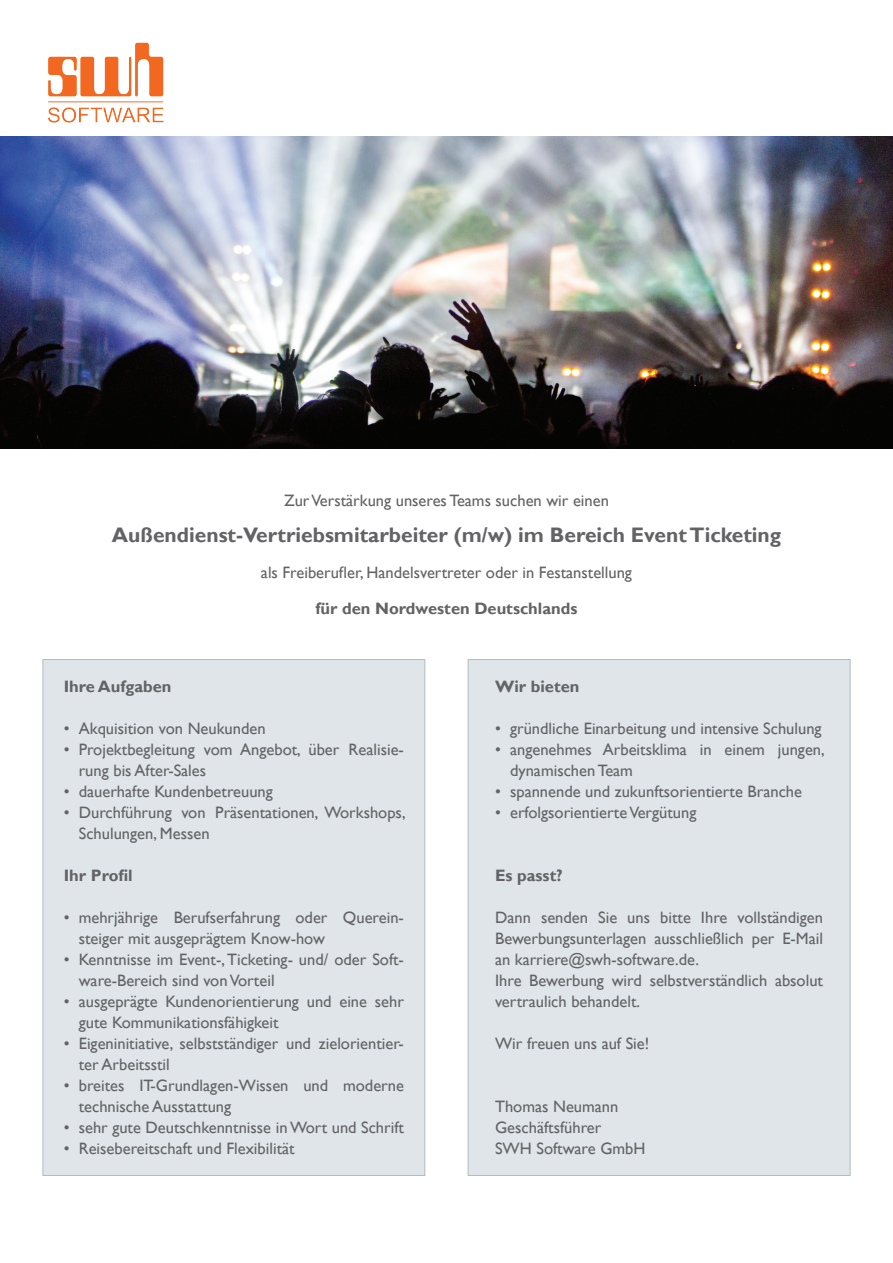
<style>
.page{position:relative;width:893px;height:1263px;background:#fff}
.page>*{position:absolute;margin:0;border:0;box-sizing:border-box;transform-origin:0 0}
.t1{font:700 21px "Gill Sans";color:#636366}
.t2{font:16.5px/21px "Gill Sans";color:#636366}
.t3{font:700 16.5px "Gill Sans";color:#636366}
</style>
<div class="page">
<img style="left:0;top:136px;width:893px;height:313px">
<img style="left:48px;top:43px;width:116px;height:80px">
<div style="left:43px;top:659px;width:382px;height:517px;background:#dfe5e8;border:1px solid #b0bcc2"></div>
<div style="left:468px;top:659px;width:382px;height:517px;background:#dfe5e8;border:1px solid #b0bcc2"></div>
<p class="t2" style="left:284px;top:490px;width:326px">Zur Verstärkung unseres Teams suchen wir einen</p>
<p class="t1" style="left:112px;top:522px;width:671px">Außendienst-Vertriebsmitarbeiter (m/w) im Bereich Event Ticketing</p>
<p class="t2" style="left:261px;top:562px;width:373px">als Freiberufler, Handelsvertreter oder in Festanstellung</p>
<p class="t3" style="left:316px;top:598px;width:263px">für den Nordwesten Deutschlands</p>
<p class="t3" style="left:64px;top:676px;width:109px">Ihre Aufgaben</p>
<p class="t2" style="left:64px;top:718px;width:203px">• Akquisition von Neukunden</p>
<p class="t2" style="left:79px;top:739px;width:327px;text-indent:-15px">• Projektbegleitung vom Angebot, über Realisie&shy;rung bis After-Sales</p>
<p class="t2" style="left:64px;top:781px;width:211px">• dauerhafte Kundenbetreuung</p>
<p class="t2" style="left:79px;top:802px;width:328px;text-indent:-15px">• Durchführung von Präsentationen, Workshops,<br>Schulungen, Messen</p>
<p class="t3" style="left:64px;top:865px;width:70px">Ihr Profil</p>
<p class="t2" style="left:79px;top:907px;width:327px;text-indent:-15px">• mehrjährige Berufserfahrung oder Querein&shy;steiger mit ausgeprägtem Know-how</p>
<p class="t2" style="left:79px;top:949px;width:327px;text-indent:-15px">• Kenntnisse im Event-, Ticketing- und/ oder Soft&shy;ware-Bereich sind von Vorteil</p>
<p class="t2" style="left:79px;top:991px;width:327px;text-indent:-15px">• ausgeprägte Kundenorientierung und eine sehr gute Kommunikationsfähigkeit</p>
<p class="t2" style="left:79px;top:1033px;width:327px;text-indent:-15px">• Eigeninitiative, selbstständiger und zielorientier&shy;ter Arbeitsstil</p>
<p class="t2" style="left:79px;top:1075px;width:327px;text-indent:-15px">• breites IT-Grundlagen-Wissen und moderne technische Ausstattung</p>
<p class="t2" style="left:64px;top:1117px;width:342px">• sehr gute Deutschkenntnisse in Wort und Schrift</p>
<p class="t2" style="left:64px;top:1138px;width:232px">• Reisebereitschaft und Flexibilität</p>
<p class="t3" style="left:495px;top:676px;width:86px">Wir bieten</p>
<p class="t2" style="left:495px;top:718px;width:328px">• gründliche Einarbeitung und intensive Schulung</p>
<p class="t2" style="left:510px;top:739px;width:316px;text-indent:-15px">• angenehmes Arbeitsklima in einem jungen, dynamischen Team</p>
<p class="t2" style="left:495px;top:781px;width:308px">• spannende und zukunftsorientierte Branche</p>
<p class="t2" style="left:495px;top:802px;width:203px">• erfolgsorientierte Vergütung</p>
<p class="t3" style="left:495px;top:865px;width:69px">Es passt?</p>
<p class="t2" style="left:495px;top:907px;width:330px">Dann senden Sie uns bitte Ihre vollständigen Bewerbungsunterlagen ausschließlich per E-Mail an karriere@swh-software.de.<br>Ihre Bewerbung wird selbstverständlich absolut vertraulich behandelt.</p>
<p class="t2" style="left:495px;top:1033px;width:156px">Wir freuen uns auf Sie!</p>
<p class="t2" style="left:495px;top:1096px;width:152px">Thomas Neumann<br>Geschäftsführer<br>SWH Software GmbH</p>
</div>
